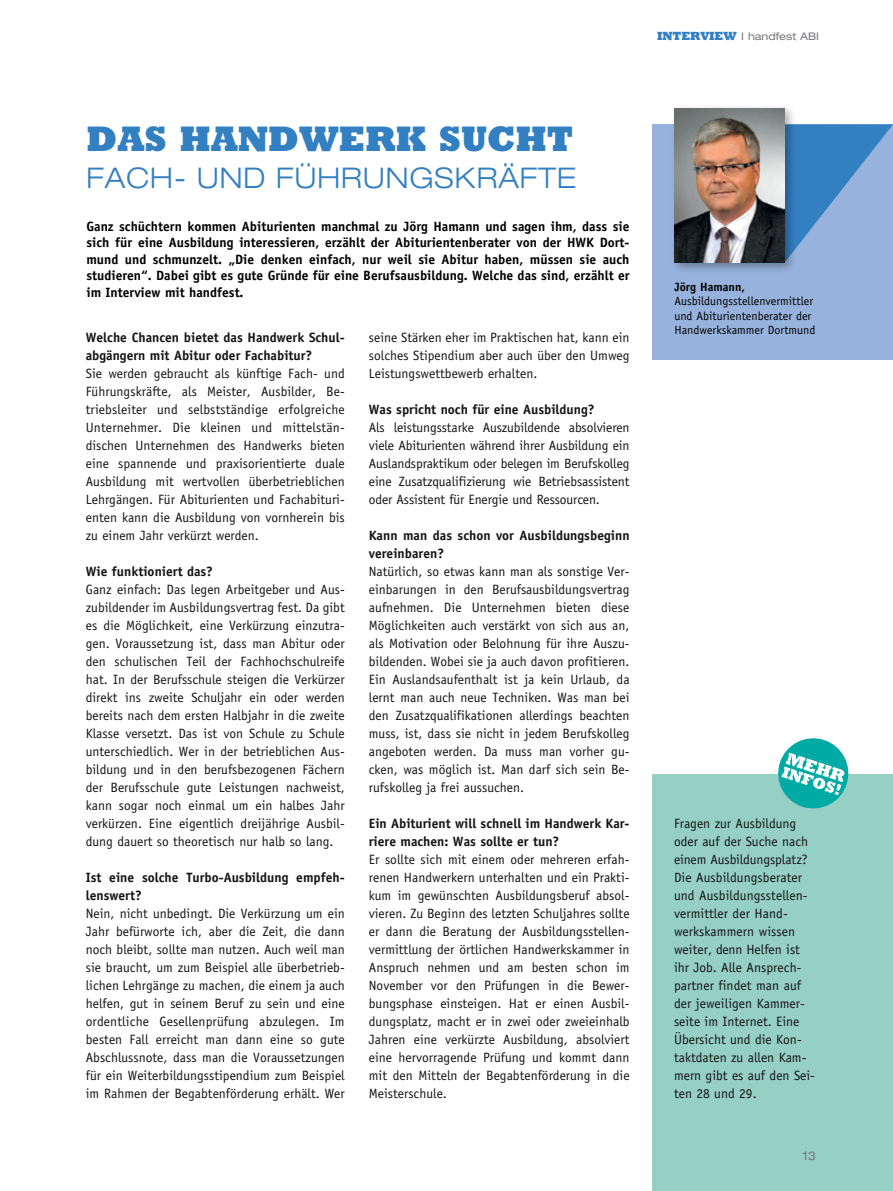
<style>
.page{position:relative;width:893px;height:1191px;background:#fff}
.page>*{position:absolute;margin:0;border:0;box-sizing:border-box;transform-origin:0 0}
.t1{font:800 36px "Rockwell Std";letter-spacing:-.01em;color:#327fc2}
.t2{font:300 expanded 28.5px "Helvetica Neue LT Std";letter-spacing:.03em;color:#327fc2}
.t3{font:13.5px/18px "Officina Sans Std";color:#141414;text-align:justify}
.t4{font:700 13.5px/16.5px "Officina Sans Std";color:#000;text-align:justify}
.t5{font:700 13.5px/18px "Officina Sans Std";color:#141414}
.t6{font:12px/14.4px "Officina Sans Std";color:#000}
.t7{font:700 12px "Officina Sans Std";color:#000}
.t8{font:expanded 12px "Helvetica Neue LT Std";color:#77787b}
.t9{font:expanded 10.5px "Helvetica Neue LT Std";color:#77787b}
.s1{font-family:"Rockwell Std";font-weight:800;font-stretch:normal;font-size:12px;color:#327fc2}
</style>
<div class="page">
<div style="left:653px;top:774px;width:240px;height:417px;background:#96d0c5"></div>
<div style="left:653px;top:124px;width:240px;height:236px;background:#97b3dd"></div>
<svg style="left:797px;top:124px;width:96px;height:123px"></svg>
<div style="left:670px;top:104px;width:127px;height:170px;background:#000;opacity:.3"></div>
<img style="left:674px;top:108px;width:111px;height:154px">
<svg style="left:778px;top:738px;width:71px;height:71px"></svg>
<p class="t9" style="left:657px;top:30px;width:164px"><span class="s1">INTERVIEW</span> I handfest ABI</p>
<h1 class="t1" style="left:86px;top:116px;width:489px">DAS HANDWERK SUCHT</h1>
<h2 class="t2" style="left:86px;top:161px;width:42px">FACH</h2>
<h2 class="t2" style="left:174px;top:161px;width:259px">- UND FÜHRUNGSKR</h2>
<h2 class="t2" style="left:498px;top:161px;width:41px">ÄFTE</h2>
<p class="t4" style="left:86px;top:218px;width:545px">Ganz schüchtern kommen Abiturienten manchmal zu Jörg Hamann und sagen ihm, dass sie sich für eine Ausbildung interessieren, erzählt der Abiturientenberater von der HWK Dort&shy;mund und schmunzelt. „Die denken einfach, nur weil sie Abitur haben, müssen sie auch studieren“. Dabei gibt es gute Gründe für eine Berufsausbildung. Welche das sind, erzählt er im Interview mit handfest.</p>
<p class="t3" style="left:369px;top:328px;width:262px">seine Stärken eher im Praktischen hat, kann ein solches Stipendium aber auch über den Umweg Leistungswettbewerb erhalten.</p>
<p class="t5" style="left:369px;top:400px;width:227px">Was spricht noch für eine Ausbildung?</p>
<p class="t3" style="left:369px;top:418px;width:262px">Als leistungsstarke Auszubildende absolvieren viele Abiturienten während ihrer Ausbildung ein Auslandspraktikum oder belegen im Berufskolleg eine Zusatzqualifizierung wie Betriebsassistent oder Assistent für Energie und Ressourcen.</p>
<p class="t5" style="left:369px;top:526px;width:262px">Kann man das schon vor Ausbildungsbeginn vereinbaren?</p>
<p class="t3" style="left:369px;top:562px;width:262px">Natürlich, so etwas kann man als sonstige Ver&shy;einbarungen in den Berufsausbildungsvertrag aufnehmen. Die Unternehmen bieten diese Möglichkeiten auch verstärkt von sich aus an, als Motivation oder Belohnung für ihre Auszu&shy;bildenden. Wobei sie ja auch davon profitieren.<br>Ein Auslandsaufenthalt ist ja kein Urlaub, da lernt man auch neue Techniken. Was man bei den Zusatzqualifikationen allerdings beachten muss, ist, dass sie nicht in jedem Berufskolleg angeboten werden. Da muss man vorher gu&shy;cken, was möglich ist. Man darf sich sein Be&shy;rufskolleg ja frei aussuchen.</p>
<p class="t5" style="left:369px;top:814px;width:262px">Ein Abiturient will schnell im Handwerk Kar&shy;riere machen: Was sollte er tun?</p>
<p class="t3" style="left:369px;top:850px;width:262px">Er sollte sich mit einem oder mehreren erfah&shy;renen Handwerkern unterhalten und ein Prakti&shy;kum im gewünschten Ausbildungsberuf absol&shy;vieren. Zu Beginn des letzten Schuljahres sollte er dann die Beratung der Ausbildungsstellen&shy;vermittlung der örtlichen Handwerkskammer in Anspruch nehmen und am besten schon im November vor den Prüfungen in die Bewer&shy;bungsphase einsteigen. Hat er einen Ausbil&shy;dungsplatz, macht er in zwei oder zweieinhalb Jahren eine verkürzte Ausbildung, absolviert eine hervorragende Prüfung und kommt dann mit den Mitteln der Begabtenförderung in die Meisterschule.</p>
<p class="t5" style="left:86px;top:328px;width:261px">Welche Chancen bietet das Handwerk Schul&shy;abgängern mit Abitur oder Fachabitur?</p>
<p class="t3" style="left:86px;top:364px;width:261px">Sie werden gebraucht als künftige Fach- und Führungskräfte, als Meister, Ausbilder, Be&shy;triebsleiter und selbstständige erfolgreiche Unternehmer. Die kleinen und mittelstän&shy;dischen Unternehmen des Handwerks bieten eine spannende und praxisorientierte duale Ausbildung mit wertvollen überbetrieblichen Lehrgängen. Für Abiturienten und Fachabituri&shy;enten kann die Ausbildung von vornherein bis zu einem Jahr verkürzt werden.</p>
<p class="t5" style="left:86px;top:562px;width:129px">Wie funktioniert das?</p>
<p class="t3" style="left:86px;top:580px;width:261px">Ganz einfach: Das legen Arbeitgeber und Aus&shy;zubildender im Ausbildungsvertrag fest. Da gibt es die Möglichkeit, eine Verkürzung einzutra&shy;gen. Voraussetzung ist, dass man Abitur oder den schulischen Teil der Fachhochschulreife hat. In der Berufsschule steigen die Verkürzer direkt ins zweite Schuljahr ein oder werden bereits nach dem ersten Halbjahr in die zweite Klasse versetzt. Das ist von Schule zu Schule unterschiedlich. Wer in der betrieblichen Aus&shy;bildung und in den berufsbezogenen Fächern der Berufsschule gute Leistungen nachweist, kann sogar noch einmal um ein halbes Jahr verkürzen. Eine eigentlich dreijährige Ausbil&shy;dung dauert so theoretisch nur halb so lang.</p>
<p class="t5" style="left:86px;top:868px;width:261px">Ist eine solche Turbo-Ausbildung empfeh&shy;lenswert?</p>
<p class="t3" style="left:86px;top:904px;width:261px">Nein, nicht unbedingt. Die Verkürzung um ein Jahr befürworte ich, aber die Zeit, die dann noch bleibt, sollte man nutzen. Auch weil man sie braucht, um zum Beispiel alle überbetrieb&shy;lichen Lehrgänge zu machen, die einem ja auch helfen, gut in seinem Beruf zu sein und eine ordentliche Gesellenprüfung abzulegen. Im besten Fall erreicht man dann eine so gute Abschlussnote, dass man die Voraussetzungen für ein Weiterbildungsstipendium zum Beispiel im Rahmen der Begabtenförderung erhält. Wer</p>
<p class="t7" style="left:674px;top:279px;width:72px">Jörg Hamann,</p>
<p class="t6" style="left:674px;top:294px;width:143px">Ausbildungsstellenvermittler und Abiturientenberater der<br>Handwerkskammer Dortmund</p>
<p class="t3" style="left:674px;top:814px;width:143px;text-align:left">Fragen zur Ausbildung oder auf der Suche nach einem Ausbildungsplatz?<br>Die Ausbildungsberater und Ausbildungsstellen&shy;vermittler der Hand&shy;werkskammern wissen weiter, denn Helfen ist ihr Job. Alle Ansprech&shy;partner findet man auf der jeweiligen Kammer&shy;seite im Internet. Eine<br>Übersicht und die Kon&shy;taktdaten zu allen Kam&shy;mern gibt es auf den Sei&shy;ten 28 und 29.</p>
<p class="t8" style="left:803px;top:1148px;width:15px">13</p>
</div>
